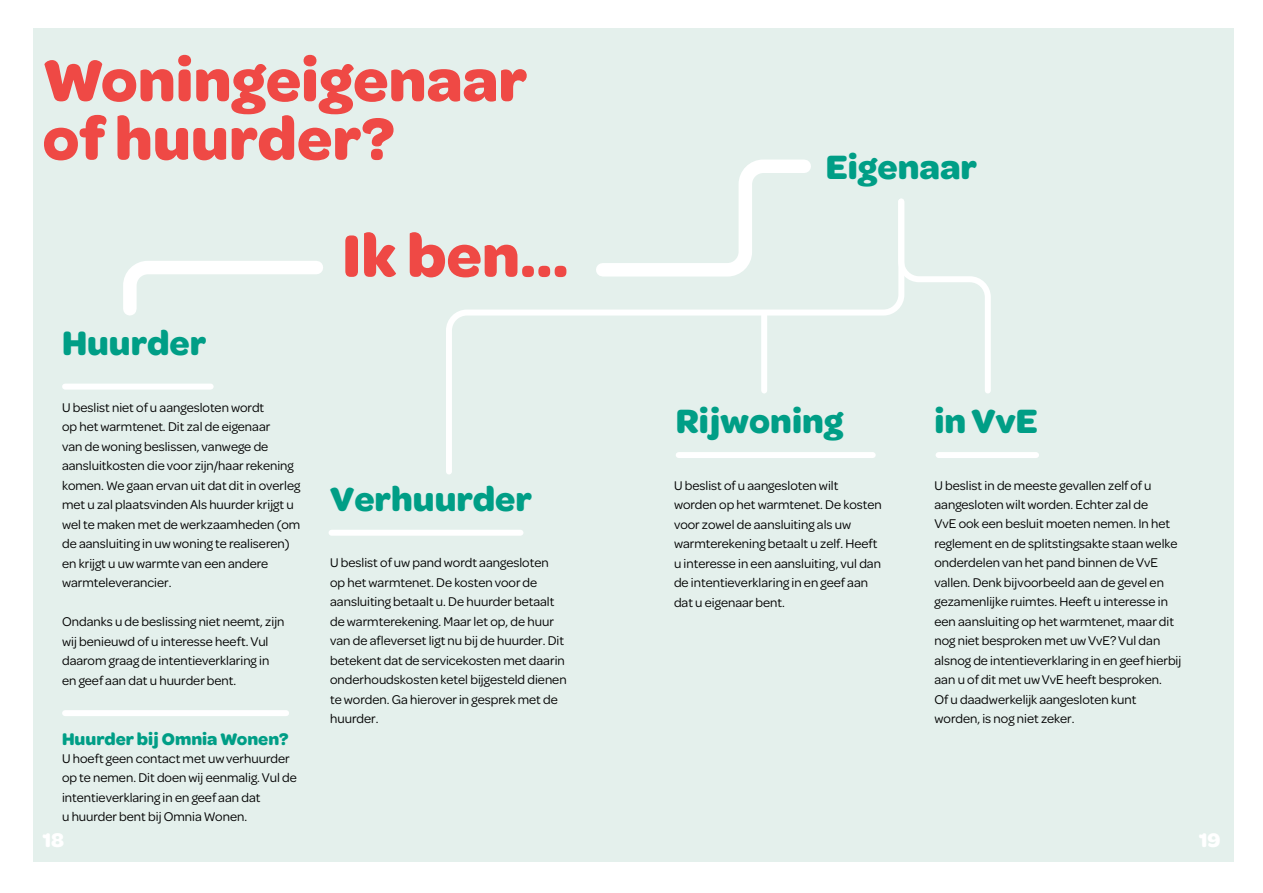
<style>
.page{position:relative;width:1263px;height:893px;background:#fff}
.page>*{position:absolute;margin:0;border:0;box-sizing:border-box;transform-origin:0 0}
.t1{font:700 63px/58.5px "Omnes";color:#ef4945}
.t2{font:700 36px "Omnes";color:#009e86}
.t3{font:700 21px "Omnes";color:#fff}
.t4{font:700 18px "Omnes";color:#009e86}
.t5{font:13.5px/19.5px "Omnes";color:#000}
</style>
<div class="page">
<div style="left:33px;top:28px;width:1201px;height:834px;background:#e4f0ec"></div>
<svg style="left:738px;top:159px;width:73px;height:37px"></svg>
<svg style="left:446px;top:196px;width:449px;height:279px"></svg>
<svg style="left:123px;top:261px;width:200px;height:55px"></svg>
<div style="left:65px;top:384px;width:146px;height:6px;background:#fff"></div>
<div style="left:65px;top:710px;width:221px;height:6px;background:#fff"></div>
<div style="left:331px;top:530px;width:189px;height:6px;background:#fff"></div>
<div style="left:938px;top:452px;width:98px;height:6px;background:#fff"></div>
<div style="left:679px;top:452px;width:194px;height:6px;background:#fff"></div>
<div style="left:761px;top:315px;width:6px;height:76px;background:#fff"></div>
<svg style="left:895px;top:198px;width:96px;height:196px"></svg>
<h1 class="t1" style="left:43px;top:47px;width:486px">Woningeigenaar of huurder?</h1>
<h2 class="t2" style="left:62px;top:317px;width:146px">Huurder</h2>
<p class="t5" style="left:62px;top:397px;width:240px">U beslist niet of u aangesloten wordt<br>op het warmtenet. Dit zal de eigenaar<br>van de woning beslissen, vanwege de aansluitkosten die voor zijn/haar rekening komen. We gaan ervan uit dat dit in overleg met u zal plaatsvinden Als huurder krijgt u wel te maken met de werkzaamheden (om de aansluiting in uw woning te realiseren) en krijgt u uw warmte van een andere warmteleverancier.</p>
<p class="t5" style="left:62px;top:611px;width:224px">Ondanks u de beslissing niet neemt, zijn wij benieuwd of u interesse heeft. Vul daarom graag de intentieverklaring in en geef aan dat u huurder bent.</p>
<h3 class="t4" style="left:62px;top:726px;width:228px">Huurder bij Omnia Wonen?</h3>
<p class="t5" style="left:62px;top:748px;width:236px">U hoeft geen contact met uw verhuurder op te nemen. Dit doen wij eenmalig. Vul de intentieverklaring in en geef aan dat<br>u huurder bent bij Omnia Wonen.</p>
<h1 class="t1" style="left:342px;top:223px;width:228px">Ik ben...</h1>
<h2 class="t2" style="left:330px;top:473px;width:203px">Verhuurder</h2>
<p class="t5" style="left:330px;top:552px;width:238px">U beslist of uw pand wordt aangesloten op het warmtenet. De kosten voor de aansluiting betaalt u. De huurder betaalt de warmterekening. Maar let op, de huur van de afleverset ligt nu bij de huurder. Dit betekent dat de servicekosten met daarin onderhoudskosten ketel bijgesteld dienen te worden. Ga hierover in gesprek met de huurder.</p>
<h2 class="t2" style="left:826px;top:142px;width:153px">Eigenaar</h2>
<h2 class="t2" style="left:676px;top:395px;width:169px">Rijwoning</h2>
<h2 class="t2" style="left:934px;top:395px;width:105px">in VvE</h2>
<p class="t5" style="left:674px;top:474px;width:209px">U beslist of u aangesloten wilt worden op het warmtenet. De kosten voor zowel de aansluiting als uw warmterekening betaalt u zelf. Heeft u interesse in een aansluiting, vul dan de intentieverklaring in en geef aan dat u eigenaar bent.</p>
<p class="t5" style="left:934px;top:474px;width:248px">U beslist in de meeste gevallen zelf of u aangesloten wilt worden. Echter zal de<br>VvE ook een besluit moeten nemen. In het reglement en de splitstingsakte staan welke onderdelen van het pand binnen de VvE vallen. Denk bijvoorbeeld aan de gevel en gezamenlijke ruimtes. Heeft u interesse in een aansluiting op het warmtenet, maar dit nog niet besproken met uw VvE? Vul dan alsnog de intentieverklaring in en geef hierbij aan u of dit met uw VvE heeft besproken.<br>Of u daadwerkelijk aangesloten kunt worden, is nog niet zeker.</p>
<h3 class="t3" style="left:43px;top:825px;width:23px">18</h3>
<h3 class="t3" style="left:1199px;top:825px;width:23px">19</h3>
</div>
